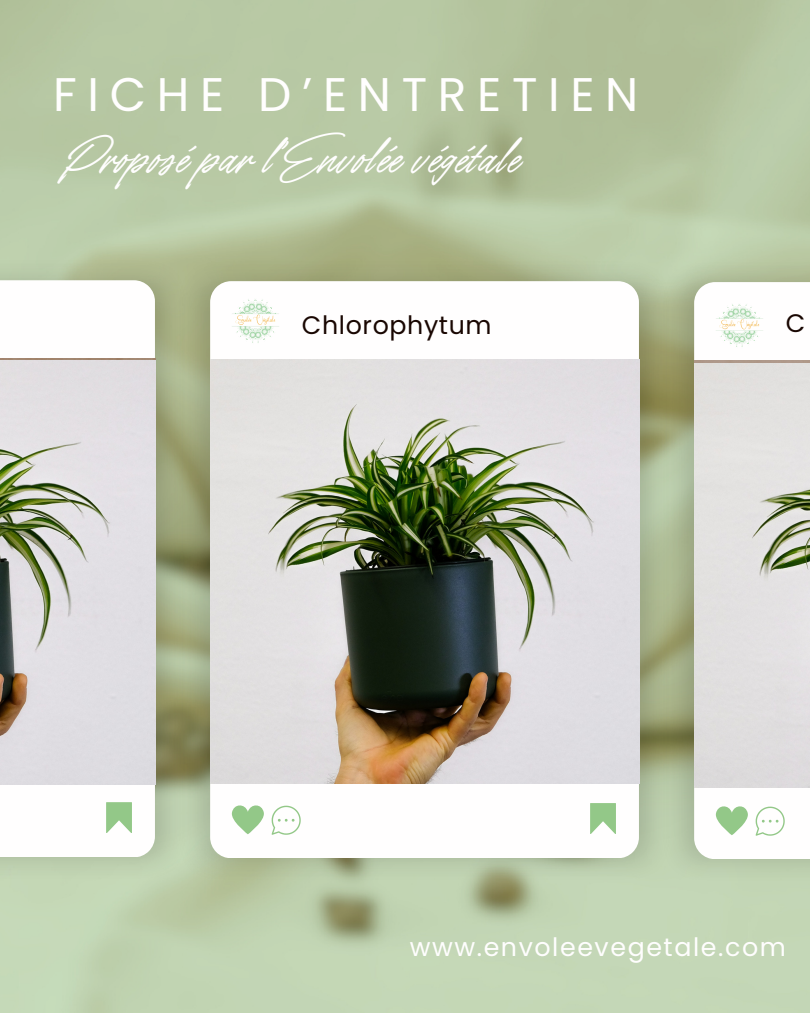
<style>
.page{position:relative;width:810px;height:1013px;background:#fff}
.page>*{position:absolute;margin:0;border:0;box-sizing:border-box;transform-origin:0 0}
.t1{font:47.1px "Poppins";letter-spacing:.225em;color:#fffefe}
.t2{font:39.8px "TY Script";letter-spacing:.025em;color:#fffefe}
.t3{font:25.3px "Poppins";letter-spacing:.06em;color:#fffefe}
.t4{font:25.3px "Poppins";letter-spacing:.025em;color:#190702}
</style>
<div class="page">
<img style="left:0;top:0;width:810px;height:1012px">
<img style="left:0;top:257px;width:189px;height:625px">
<img style="left:176px;top:258px;width:497px;height:625px">
<img style="left:660px;top:259px;width:150px;height:625px">
<div style="left:0;top:280px;width:155px;height:576px;background:#fffefe"></div>
<svg style="left:210px;top:281px;width:429px;height:576px"></svg>
<div style="left:694px;top:282px;width:116px;height:576px;background:#fffefe"></div>
<img style="left:210px;top:359px;width:429px;height:424px">
<img style="left:230px;top:296px;width:51px;height:50px;border-radius:50%">
<svg style="left:230px;top:803px;width:35px;height:31px"></svg>
<svg style="left:715px;top:806px;width:33px;height:29px"></svg>
<svg style="left:272px;top:805px;width:29px;height:29px"></svg>
<svg style="left:756px;top:806px;width:29px;height:29px"></svg>
<svg style="left:106px;top:802px;width:26px;height:31px"></svg>
<svg style="left:590px;top:803px;width:26px;height:30px"></svg>
<div style="left:694px;top:363px;width:116px;height:424px;background:#e2e0e0"></div>
<img style="left:0;top:360px;width:155px;height:424px">
<img style="left:714px;top:300px;width:51px;height:51px;border-radius:50%">
<p class="t1" style="left:53px;top:62px;width:587px">FICHE D’ENTRETIEN</p>
<p class="t2" style="left:58px;top:134px;width:463px">Proposé par l’Envolée végétale</p>
<p class="t4" style="left:302px;top:307px;width:191px">Chlorophytum</p>
<p class="t4" style="left:786px;top:306px;width:21px">C</p>
<p class="t3" style="left:410px;top:929px;width:378px">www.envoleevegetale.com</p>
</div>
